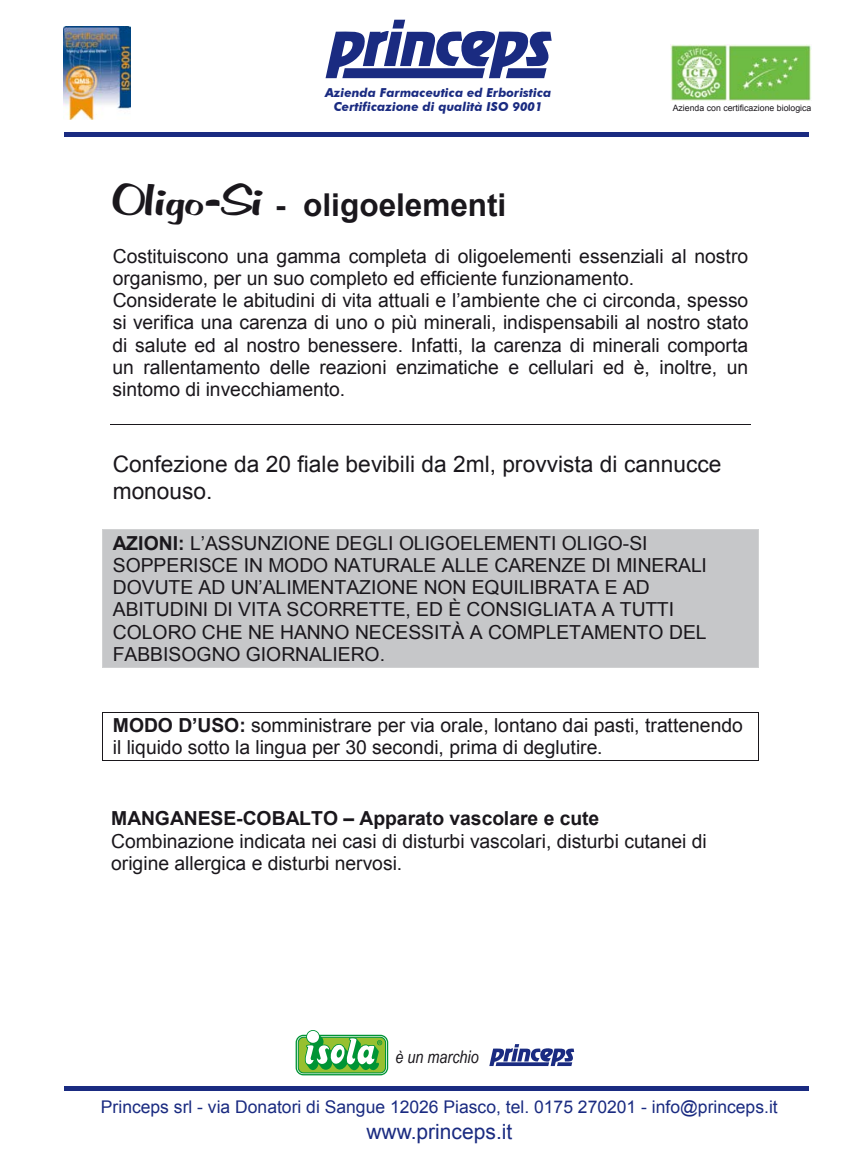
<style>
.page{position:relative;width:858px;height:1165px;background:#fff}
.page>*{position:absolute;margin:0;border:0;box-sizing:border-box;transform-origin:0 0}
.t1{font:700 31.5px "Arial";color:#1a171c}
.t2{font:22.75px/26.2px "Arial";color:#1a171c}
.t3{font:21px "Arial";color:#1a2b81}
.t4{font:19.25px/22.2px "Arial";color:#1a171c}
.t5{font:700 19.25px "Arial";color:#1a171c}
.t6{font:17.5px "Arial";color:#1a2b81}
.t7{font:italic 17.5px "Arial Narrow";color:#1a171c}
.t8{font:italic 700 12.42px/14.2px "Futura BT";color:#1a2b81;text-align:center}
.t9{font:8.75px "Arial";color:#1a171c}
.s1{font-family:"Seldane Script";font-weight:400;font-size:42px}
.s2{font-weight:700}
</style>
<div class="page">
<div style="left:64px;top:132px;width:744px;height:5px;background:#1a2b81"></div>
<div style="left:64px;top:1086px;width:744px;height:5px;background:#1a2b81"></div>
<svg style="left:325px;top:20px;width:226px;height:58px"></svg>
<svg style="left:489px;top:1044px;width:85px;height:22px"></svg>
<div style="left:295px;top:1035px;width:93px;height:40px;border:1px solid #009435;border-radius:7px"></div>
<div style="left:298px;top:1037px;width:87px;height:36px;background:#97c030;border-radius:5px"></div>
<div style="left:297px;top:1037px;width:89px;height:36px;border:1px solid #009435;border-radius:5px"></div>
<svg style="left:303px;top:1030px;width:79px;height:42px"></svg>
<img style="left:670px;top:44px;width:141px;height:57px">
<img style="left:63px;top:26px;width:68px;height:94px">
<hr style="left:110px;top:424px;width:640px;height:1px;background:#1a171c">
<div style="left:103px;top:530px;width:654px;height:24px;background:#c6c7c9"></div>
<hr style="left:103px;top:529px;width:654px;height:1px;background:#d0d1d2">
<div style="left:103px;top:554px;width:654px;height:23px;background:#c6c7c9"></div>
<div style="left:103px;top:577px;width:654px;height:22px;background:#c6c7c9"></div>
<div style="left:103px;top:599px;width:654px;height:22px;background:#c6c7c9"></div>
<div style="left:103px;top:621px;width:654px;height:22px;background:#c6c7c9"></div>
<div style="left:103px;top:643px;width:654px;height:24px;background:#c6c7c9"></div>
<hr style="left:103px;top:667px;width:654px;height:1px;background:#d0d1d2">
<svg style="left:102px;top:529px;width:1px;height:139px"></svg>
<svg style="left:757px;top:529px;width:1px;height:139px"></svg>
<hr style="left:103px;top:712px;width:654px;height:1px;background:#1a171c">
<hr style="left:103px;top:760px;width:654px;height:1px;background:#1a171c">
<svg style="left:102px;top:712px;width:1px;height:49px"></svg>
<p class="t8" style="left:325px;top:85px;width:228px">Azienda Farmaceutica ed Erboristica<br>Certificazione di qualità ISO 9001</p>
<p class="t9" style="left:672px;top:102px;width:140px">Azienda con certificazione biologica</p>
<h1 class="t1" style="left:113px;top:184px;width:395px"><span class="s1">Oligo-Si</span> - oligoelementi</h1>
<p class="t4" style="left:112px;top:245px;width:637px">Costituiscono una gamma completa di oligoelementi essenziali al nostro organismo, per un suo completo ed efficiente funzionamento.<br>Considerate le abitudini di vita attuali e l’ambiente che ci circonda, spesso si verifica una carenza di uno o più minerali, indispensabili al nostro stato di salute ed al nostro benessere. Infatti, la carenza di minerali comporta un rallentamento delle reazioni enzimatiche e cellulari ed è, inoltre, un sintomo di invecchiamento.</p>
<p class="t2" style="left:113px;top:451px;width:610px">Confezione da 20 fiale bevibili da 2ml, provvista di cannucce monouso.</p>
<p class="t4" style="left:113px;top:532px;width:595px"><span class="s2">AZIONI:</span> L’ASSUNZIONE DEGLI OLIGOELEMENTI OLIGO-SI SOPPERISCE IN MODO NATURALE ALLE CARENZE DI MINERALI DOVUTE AD UN’ALIMENTAZIONE NON EQUILIBRATA E AD ABITUDINI DI VITA SCORRETTE, ED È CONSIGLIATA A TUTTI COLORO CHE NE HANNO NECESSITÀ A COMPLETAMENTO DEL FABBISOGNO GIORNALIERO.</p>
<p class="t4" style="left:113px;top:714px;width:631px"><span class="s2">MODO D’USO:</span> somministrare per via orale, lontano dai pasti, trattenendo il liquido sotto la lingua per 30 secondi, prima di deglutire.</p>
<p class="t5" style="left:111px;top:805px;width:489px">MANGANESE-COBALTO – Apparato vascolare e cute</p>
<p class="t4" style="left:111px;top:830px;width:597px">Combinazione indicata nei casi di disturbi vascolari, disturbi cutanei di origine allergica e disturbi nervosi.</p>
<p class="t7" style="left:395px;top:1044px;width:84px">è un marchio</p>
<p class="t6" style="left:101px;top:1096px;width:678px">Princeps srl - via Donatori di Sangue 12026 Piasco, tel. 0175 270201 - info@princeps.it</p>
<p class="t3" style="left:366px;top:1117px;width:147px">www.princeps.it</p>
</div>
